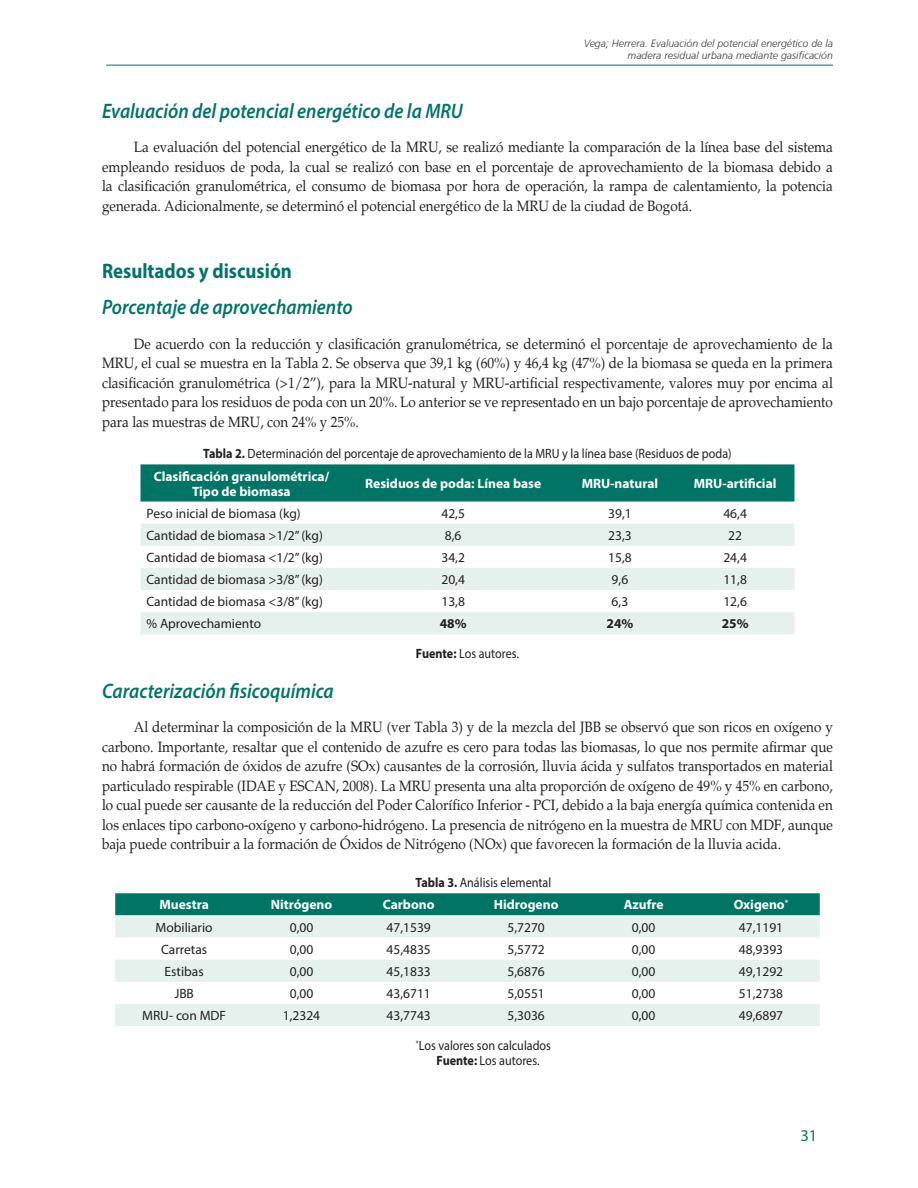
<style>
.page{position:relative;width:918px;height:1188px;background:#fff}
.page>*{position:absolute;margin:0;border:0;box-sizing:border-box;transform-origin:0 0}
.parrafos_con_sangria{font:italic 600 21px "Myriad Pro";color:#007566;scale:.9 1}
.parrafos_con_sangria-2{font:700 21px "Myriad Pro";color:#007566;scale:.9 1}
.t1{font:16.5px "Myriad Pro";color:#007566}
.parrafos_con_sangria-3{font:15px/19.5px "Palatino";color:#231f20;text-align:justify;scale:.9 1}
.parrafos_con_sangria-4{font:13.5px "Myriad Pro";color:#231f20}
.parrafos_con_sangria-5{font:13.5px/15px "Myriad Pro";color:#231f20;scale:.9 1}
.t2{font:700 13.5px/15px "Myriad Pro";color:#fff;text-align:center}
.t3{font:700 13.5px "Myriad Pro";color:#231f20}
.t4{font:italic 300 10.5px/12px "Frutiger CE";color:#3e3e3f;text-align:right}
.s1{font-weight:700}
</style>
<div class="page">
<hr style="left:106px;top:65px;width:727px;height:1px;background:#007566">
<div style="left:141px;top:464px;width:654px;height:38px;background:#007566"></div>
<svg style="left:141px;top:524px;width:654px;height:110px;fill:#e6f1ee"></svg>
<div style="left:115px;top:893px;width:705px;height:22px;background:#007566"></div>
<svg style="left:115px;top:915px;width:705px;height:111px;fill:#e6f1ee"></svg>
<p class="t4" style="left:584px;top:37px;width:251px">Vega; Herrera. Evaluación del potencial energético de la madera residual urbana mediante gasificación</p>
<p class="parrafos_con_sangria" style="left:102px;top:97px;width:402px">Evaluación del potencial energético de la MRU</p>
<p class="parrafos_con_sangria-3" style="left:102px;top:138px;width:814px;text-indent:32px">La evaluación del potencial energético de la MRU, se realizó mediante la comparación de la línea base del sistema empleando residuos de poda, la cual se realizó con base en el porcentaje de aprovechamiento de la biomasa debido a la clasificación granulométrica, el consumo de biomasa por hora de operación, la rampa de calentamiento, la potencia generada. Adicionalmente, se determinó el potencial energético de la MRU de la ciudad de Bogotá.</p>
<p class="parrafos_con_sangria-2" style="left:102px;top:258px;width:213px">Resultados y discusión</p>
<p class="parrafos_con_sangria" style="left:102px;top:294px;width:280px">Porcentaje de aprovechamiento</p>
<p class="parrafos_con_sangria-3" style="left:102px;top:334px;width:814px;text-indent:32px">De acuerdo con la reducción y clasificación granulométrica, se determinó el porcentaje de aprovechamiento de la MRU, el cual se muestra en la Tabla 2. Se observa que 39,1 kg (60%) y 46,4 kg (47%) de la biomasa se queda en la primera clasificación granulométrica (&gt;1/2”), para la MRU-natural y MRU-artificial respectivamente, valores muy por encima al presentado para los residuos de poda con un 20%. Lo anterior se ve representado en un bajo porcentaje de aprovechamiento para las muestras de MRU, con 24% y 25%.</p>
<p class="parrafos_con_sangria-5" style="left:203px;top:446px;width:589px"><span class="s1">Tabla 2.</span> Determinación del porcentaje de aprovechamiento de la MRU y la línea base (Residuos de poda)</p>
<p class="t2" style="left:154px;top:468px;width:177px">Clasificación granulométrica/<br>Tipo de biomasa</p>
<p class="t2" style="left:365px;top:476px;width:177px">Residuos de poda: Línea base</p>
<p class="t2" style="left:582px;top:476px;width:78px">MRU-natural</p>
<p class="t2" style="left:694px;top:476px;width:84px">MRU-artificial</p>
<p class="parrafos_con_sangria-4" style="left:147px;top:505px;width:156px">Peso inicial de biomasa (kg)</p>
<p class="parrafos_con_sangria-4" style="left:441px;top:505px;width:25px">42,5</p>
<p class="parrafos_con_sangria-4" style="left:608px;top:505px;width:25px">39,1</p>
<p class="parrafos_con_sangria-4" style="left:723px;top:505px;width:25px">46,4</p>
<p class="parrafos_con_sangria-4" style="left:147px;top:527px;width:178px">Cantidad de biomasa &gt;1/2” (kg)</p>
<p class="parrafos_con_sangria-4" style="left:445px;top:527px;width:18px">8,6</p>
<p class="parrafos_con_sangria-4" style="left:608px;top:527px;width:25px">23,3</p>
<p class="parrafos_con_sangria-4" style="left:728px;top:527px;width:15px">22</p>
<p class="parrafos_con_sangria-4" style="left:147px;top:549px;width:178px">Cantidad de biomasa &lt;1/2” (kg)</p>
<p class="parrafos_con_sangria-4" style="left:441px;top:549px;width:25px">34,2</p>
<p class="parrafos_con_sangria-4" style="left:608px;top:549px;width:25px">15,8</p>
<p class="parrafos_con_sangria-4" style="left:723px;top:549px;width:25px">24,4</p>
<p class="parrafos_con_sangria-4" style="left:147px;top:571px;width:178px">Cantidad de biomasa &gt;3/8” (kg)</p>
<p class="parrafos_con_sangria-4" style="left:441px;top:571px;width:25px">20,4</p>
<p class="parrafos_con_sangria-4" style="left:612px;top:571px;width:18px">9,6</p>
<p class="parrafos_con_sangria-4" style="left:723px;top:571px;width:25px">11,8</p>
<p class="parrafos_con_sangria-4" style="left:147px;top:593px;width:178px">Cantidad de biomasa &lt;3/8” (kg)</p>
<p class="parrafos_con_sangria-4" style="left:441px;top:593px;width:25px">13,8</p>
<p class="parrafos_con_sangria-4" style="left:612px;top:593px;width:18px">6,3</p>
<p class="parrafos_con_sangria-4" style="left:723px;top:593px;width:25px">12,6</p>
<p class="parrafos_con_sangria-4" style="left:147px;top:615px;width:116px">% Aprovechamiento</p>
<p class="t3" style="left:440px;top:615px;width:28px">48%</p>
<p class="t3" style="left:607px;top:615px;width:28px">24%</p>
<p class="t3" style="left:722px;top:615px;width:28px">25%</p>
<p class="parrafos_con_sangria-5" style="left:416px;top:646px;width:116px"><span class="s1">Fuente:</span> Los autores.</p>
<p class="parrafos_con_sangria" style="left:102px;top:677px;width:259px">Caracterización fisicoquímica</p>
<p class="parrafos_con_sangria-3" style="left:102px;top:718px;width:814px;text-indent:32px">Al determinar la composición de la MRU (ver Tabla 3) y de la mezcla del JBB se observó que son ricos en oxígeno y carbono. Importante, resaltar que el contenido de azufre es cero para todas las biomasas, lo que nos permite afirmar que no habrá formación de óxidos de azufre (SOx) causantes de la corrosión, lluvia ácida y sulfatos transportados en material particulado respirable (IDAE y ESCAN, 2008). La MRU presenta una alta proporción de oxígeno de 49% y 45% en carbono, lo cual puede ser causante de la reducción del Poder Calorífico Inferior - PCI, debido a la baja energía química contenida en los enlaces tipo carbono-oxígeno y carbono-hidrógeno. La presencia de nitrógeno en la muestra de MRU con MDF, aunque baja puede contribuir a la formación de Óxidos de Nitrógeno (NOx) que favorecen la formación de la lluvia acida.</p>
<p class="parrafos_con_sangria-5" style="left:416px;top:875px;width:152px"><span class="s1">Tabla 3.</span> Análisis elemental</p>
<p class="t2" style="left:159px;top:897px;width:51px">Muestra</p>
<p class="t2" style="left:271px;top:897px;width:63px">Nitrógeno</p>
<p class="t2" style="left:383px;top:897px;width:53px">Carbono</p>
<p class="t2" style="left:494px;top:897px;width:66px">Hidrogeno</p>
<p class="t2" style="left:624px;top:897px;width:41px">Azufre</p>
<p class="t2" style="left:734px;top:897px;width:56px">Oxigeno<sup>*</sup></p>
<p class="parrafos_con_sangria-4" style="left:156px;top:919px;width:59px">Mobiliario</p>
<p class="parrafos_con_sangria-4" style="left:290px;top:919px;width:25px">0,00</p>
<p class="parrafos_con_sangria-4" style="left:387px;top:919px;width:46px">47,1539</p>
<p class="parrafos_con_sangria-4" style="left:507px;top:919px;width:39px">5,7270</p>
<p class="parrafos_con_sangria-4" style="left:632px;top:919px;width:25px">0,00</p>
<p class="parrafos_con_sangria-4" style="left:739px;top:919px;width:46px">47,1191</p>
<p class="parrafos_con_sangria-4" style="left:161px;top:941px;width:48px">Carretas</p>
<p class="parrafos_con_sangria-4" style="left:290px;top:941px;width:25px">0,00</p>
<p class="parrafos_con_sangria-4" style="left:387px;top:941px;width:46px">45,4835</p>
<p class="parrafos_con_sangria-4" style="left:507px;top:941px;width:39px">5,5772</p>
<p class="parrafos_con_sangria-4" style="left:632px;top:941px;width:25px">0,00</p>
<p class="parrafos_con_sangria-4" style="left:739px;top:941px;width:46px">48,9393</p>
<p class="parrafos_con_sangria-4" style="left:165px;top:963px;width:41px">Estibas</p>
<p class="parrafos_con_sangria-4" style="left:290px;top:963px;width:25px">0,00</p>
<p class="parrafos_con_sangria-4" style="left:387px;top:963px;width:46px">45,1833</p>
<p class="parrafos_con_sangria-4" style="left:507px;top:963px;width:39px">5,6876</p>
<p class="parrafos_con_sangria-4" style="left:632px;top:963px;width:25px">0,00</p>
<p class="parrafos_con_sangria-4" style="left:739px;top:963px;width:46px">49,1292</p>
<p class="parrafos_con_sangria-4" style="left:174px;top:985px;width:21px">JBB</p>
<p class="parrafos_con_sangria-4" style="left:290px;top:985px;width:25px">0,00</p>
<p class="parrafos_con_sangria-4" style="left:387px;top:985px;width:46px">43,6711</p>
<p class="parrafos_con_sangria-4" style="left:507px;top:985px;width:39px">5,0551</p>
<p class="parrafos_con_sangria-4" style="left:632px;top:985px;width:25px">0,00</p>
<p class="parrafos_con_sangria-4" style="left:739px;top:985px;width:46px">51,2738</p>
<p class="parrafos_con_sangria-4" style="left:142px;top:1007px;width:86px">MRU- con MDF</p>
<p class="parrafos_con_sangria-4" style="left:283px;top:1007px;width:39px">1,2324</p>
<p class="parrafos_con_sangria-4" style="left:387px;top:1007px;width:46px">43,7743</p>
<p class="parrafos_con_sangria-4" style="left:507px;top:1007px;width:39px">5,3036</p>
<p class="parrafos_con_sangria-4" style="left:632px;top:1007px;width:25px">0,00</p>
<p class="parrafos_con_sangria-4" style="left:739px;top:1007px;width:46px">49,6897</p>
<p class="parrafos_con_sangria-5" style="left:437px;top:1038px;width:129px;text-indent:-21px"><sup>*</sup>Los valores son calculados<br><span class="s1">Fuente:</span> Los autores.</p>
<p class="t1" style="left:800px;top:1125px;width:18px">31</p>
</div>
